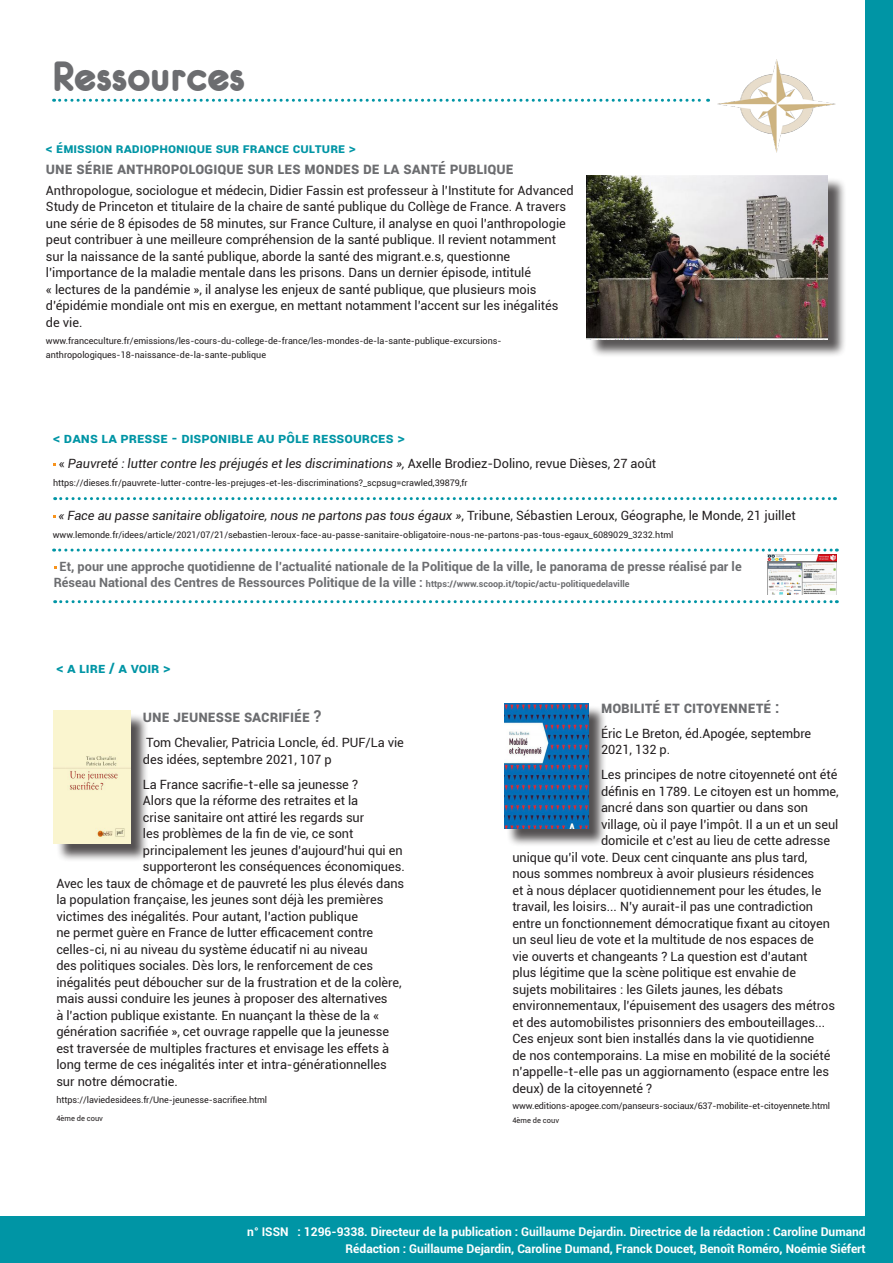
<style>
.page{position:relative;width:893px;height:1263px;background:#fff}
.page>*{position:absolute;margin:0;border:0;box-sizing:border-box;transform-origin:0 0}
.t1{font:45px "Eurofurencebold";color:#6c6d70}
.texte{font:700 16.35px "Roboto";letter-spacing:-.005em;color:#6c6d70;scale:.92 1}
.t2{font:700 14.25px "Roboto";color:#0095a5}
.surtitres_articles{font:700 13.5px "Roboto";color:#0095a5}
.texte-2{font:12.75px/16.5px "Roboto";letter-spacing:-.005em;color:#231f20}
.t3{font:700 12.75px/16.5px "Roboto";color:#6c6d70}
.t4{font:italic 12.75px "Roboto";letter-spacing:-.005em;color:#231f20}
.t5{font:700 12px "Roboto";color:#fff}
.texte-3{font:9px/13.5px "Roboto";color:#231f20}
.texte-4{font:7.5px "Roboto";color:#231f20}
.s1{font-style:normal}
.s2{font-size:9px}
</style>
<div class="page">
<svg style="left:54px;top:99px;width:655px;height:3px"></svg>
<img style="left:718px;top:59px;width:118px;height:94px">
<div style="left:866px;top:0;width:27px;height:1263px;background:#0095a5"></div>
<svg style="left:54px;top:549px;width:783px;height:3px"></svg>
<div style="left:0;top:1216px;width:866px;height:47px;background:#0095a5"></div>
<div style="left:56px;top:713px;width:93px;height:149px;background:#231f20;opacity:.78"></div>
<img style="left:54px;top:711px;width:76px;height:132px">
<div style="left:506px;top:706px;width:101px;height:141px;background:#231f20;opacity:.78"></div>
<img style="left:504px;top:703px;width:84px;height:125px">
<div style="left:589px;top:177px;width:257px;height:181px;background:#231f20;opacity:.75"></div>
<img style="left:587px;top:175px;width:241px;height:164px">
<img style="left:768px;top:555px;width:69px;height:40px">
<svg style="left:55px;top:497px;width:780px;height:3px"></svg>
<svg style="left:55px;top:600px;width:782px;height:3px"></svg>
<p class="t1" style="left:52px;top:54px;width:194px">Ressources</p>
<p class="surtitres_articles" style="left:46px;top:139px;width:311px">&lt; émission radiophonique sur france culture &gt;</p>
<p class="texte" style="left:46px;top:156px;width:510px">Une série anthropologique sur les mondes de la santé publique</p>
<p class="texte-2" style="left:46px;top:181px;width:529px">Anthropologue, sociologue et médecin, Didier Fassin est professeur à l’Institute for Advanced Study de Princeton et titulaire de la chaire de santé publique du Collège de France. A travers une série de 8 épisodes de 58 minutes, sur France Culture, il analyse en quoi l’anthropologie peut contribuer à une meilleure compréhension de la santé publique. Il revient notamment sur la naissance de la santé publique, aborde la santé des migrant.e.s, questionne l’importance de la maladie mentale dans les prisons. Dans un dernier épisode, intitulé<br>« lectures de la pandémie », il analyse les enjeux de santé publique, que plusieurs mois d’épidémie mondiale ont mis en exergue, en mettant notamment l’accent sur les inégalités de vie.</p>
<p class="texte-3" style="left:46px;top:334px;width:457px">www.franceculture.fr/emissions/les-cours-du-college-de-france/les-mondes-de-la-sante-publique-excursions&shy;anthropologiques-18-naissance-de-la-sante-publique</p>
<p class="t2" style="left:53px;top:428px;width:353px">&lt; dans la presse - disponible au Pôle ressources &gt;</p>
<p class="t4" style="left:59px;top:454px;width:599px"><span class="s1">«</span> Pauvreté : lutter contre les préjugés et les discriminations », <span class="s1">Axelle Brodiez-Dolino, revue Dièses, 27 août</span></p>
<p class="texte-3" style="left:53px;top:475px;width:416px">https://dieses.fr/pauvrete-lutter-contre-les-prejuges-et-les-discriminations?_scpsug=crawled,39879,fr</p>
<p class="t4" style="left:58px;top:506px;width:739px">« Face au passe sanitaire obligatoire, nous ne partons pas tous égaux »<span class="s1">, Tribune, Sébastien Leroux, Géographe, le Monde, 21 juillet</span></p>
<p class="texte-3" style="left:53px;top:527px;width:622px">www.lemonde.fr/idees/article/2021/07/21/sebastien-leroux-face-au-passe-sanitaire-obligatoire-nous-ne-partons-pas-tous-egaux_6089029_3232.html</p>
<p class="t3" style="left:54px;top:557px;width:689px;text-indent:6px">Et, pour une approche quotidienne de l’actualité nationale de la Politique de la ville, le panorama de presse réalisé par le<br>Réseau National des Centres de Ressources Politique de la ville : <span class="s2">https://www.scoop.it/topic/actu-politiquedelaville</span></p>
<p class="t2" style="left:56px;top:658px;width:116px">&lt; a lire / a voir &gt;</p>
<p class="texte" style="left:143px;top:705px;width:195px">Une jeunesse sacrifiée ?</p>
<p class="texte-2" style="left:143px;top:734px;width:262px">Tom Chevalier, Patricia Loncle, éd. PUF/La vie des idées, septembre 2021, 107 p</p>
<p class="texte-2" style="left:143px;top:775px;width:217px">La France sacrifie-t-elle sa jeunesse ?</p>
<p class="texte-2" style="left:143px;top:792px;width:217px">Alors que la réforme des retraites et la</p>
<p class="texte-2" style="left:143px;top:808px;width:223px">crise sanitaire ont attiré les regards sur</p>
<p class="texte-2" style="left:143px;top:825px;width:212px">les problèmes de la fin de vie, ce sont</p>
<p class="texte-2" style="left:143px;top:841px;width:261px">principalement les jeunes d’aujourd’hui qui en</p>
<p class="texte-2" style="left:143px;top:858px;width:263px">supporteront les conséquences économiques.</p>
<p class="texte-2" style="left:56px;top:874px;width:349px">Avec les taux de chômage et de pauvreté les plus élevés dans</p>
<p class="texte-2" style="left:56px;top:891px;width:328px">la population française, les jeunes sont déjà les premières</p>
<p class="texte-2" style="left:56px;top:907px;width:303px">victimes des inégalités. Pour autant, l’action publique</p>
<p class="texte-2" style="left:56px;top:924px;width:318px">ne permet guère en France de lutter efficacement contre</p>
<p class="texte-2" style="left:56px;top:940px;width:313px">celles-ci, ni au niveau du système éducatif ni au niveau</p>
<p class="texte-2" style="left:56px;top:957px;width:318px">des politiques sociales. Dès lors, le renforcement de ces</p>
<p class="texte-2" style="left:56px;top:973px;width:347px">inégalités peut déboucher sur de la frustration et de la colère,</p>
<p class="texte-2" style="left:56px;top:990px;width:333px">mais aussi conduire les jeunes à proposer des alternatives</p>
<p class="texte-2" style="left:56px;top:1006px;width:324px">à l’action publique existante. En nuançant la thèse de la «</p>
<p class="texte-2" style="left:56px;top:1023px;width:334px">génération sacrifiée », cet ouvrage rappelle que la jeunesse</p>
<p class="texte-2" style="left:56px;top:1039px;width:334px">est traversée de multiples fractures et envisage les effets à</p>
<p class="texte-2" style="left:56px;top:1056px;width:332px">long terme de ces inégalités inter et intra-générationnelles</p>
<p class="texte-2" style="left:56px;top:1072px;width:123px">sur notre démocratie.</p>
<p class="texte-3" style="left:56px;top:1093px;width:212px">https://laviedesidees.fr/Une-jeunesse-sacrifiee.html</p>
<p class="texte-4" style="left:56px;top:1113px;width:48px">4ème de couv</p>
<p class="texte" style="left:601px;top:695px;width:195px">Mobilité et citoyenneté :</p>
<p class="texte-2" style="left:601px;top:725px;width:212px">Éric Le Breton, éd.Apogée, septembre<br>2021, 132 p.</p>
<p class="texte-2" style="left:601px;top:766px;width:238px">Les principes de notre citoyenneté ont été</p>
<p class="texte-2" style="left:601px;top:783px;width:239px">définis en 1789. Le citoyen est un homme,</p>
<p class="texte-2" style="left:601px;top:799px;width:209px">ancré dans son quartier ou dans son</p>
<p class="texte-2" style="left:601px;top:816px;width:239px">village, où il paye l’impôt. Il a un et un seul</p>
<p class="texte-2" style="left:601px;top:832px;width:231px">domicile et c’est au lieu de cette adresse</p>
<p class="texte-2" style="left:512px;top:849px;width:296px">unique qu’il vote. Deux cent cinquante ans plus tard,</p>
<p class="texte-2" style="left:512px;top:865px;width:303px">nous sommes nombreux à avoir plusieurs résidences</p>
<p class="texte-2" style="left:512px;top:882px;width:310px">et à nous déplacer quotidiennement pour les études, le</p>
<p class="texte-2" style="left:512px;top:898px;width:302px">travail, les loisirs... N’y aurait-il pas une contradiction</p>
<p class="texte-2" style="left:512px;top:915px;width:319px">entre un fonctionnement démocratique fixant au citoyen</p>
<p class="texte-2" style="left:512px;top:931px;width:303px">un seul lieu de vote et la multitude de nos espaces de</p>
<p class="texte-2" style="left:512px;top:948px;width:297px">vie ouverts et changeants ? La question est d’autant</p>
<p class="texte-2" style="left:512px;top:964px;width:285px">plus légitime que la scène politique est envahie de</p>
<p class="texte-2" style="left:512px;top:981px;width:272px">sujets mobilitaires : les Gilets jaunes, les débats</p>
<p class="texte-2" style="left:512px;top:997px;width:324px">environnementaux, l’épuisement des usagers des métros</p>
<p class="texte-2" style="left:512px;top:1014px;width:314px">et des automobilistes prisonniers des embouteillages...</p>
<p class="texte-2" style="left:512px;top:1030px;width:303px">Ces enjeux sont bien installés dans la vie quotidienne</p>
<p class="texte-2" style="left:512px;top:1047px;width:320px">de nos contemporains. La mise en mobilité de la société</p>
<p class="texte-2" style="left:512px;top:1063px;width:318px">n’appelle-t-elle pas un aggiornamento (espace entre les</p>
<p class="texte-2" style="left:512px;top:1080px;width:141px">deux) de la citoyenneté ?</p>
<p class="texte-3" style="left:512px;top:1099px;width:319px">www.editions-apogee.com/panseurs-sociaux/637-mobilite-et-citoyennete.html</p>
<p class="texte-4" style="left:512px;top:1115px;width:48px">4ème de couv</p>
<p class="t5" style="left:247px;top:1223px;width:620px">n° ISSN : 1296-9338. Directeur de la publication : Guillaume Dejardin. Directrice de la rédaction : Caroline Dumand</p>
<p class="t5" style="left:346px;top:1240px;width:522px">Rédaction : Guillaume Dejardin, Caroline Dumand, Franck Doucet, Benoît Roméro, Noémie Siéfert</p>
</div>
